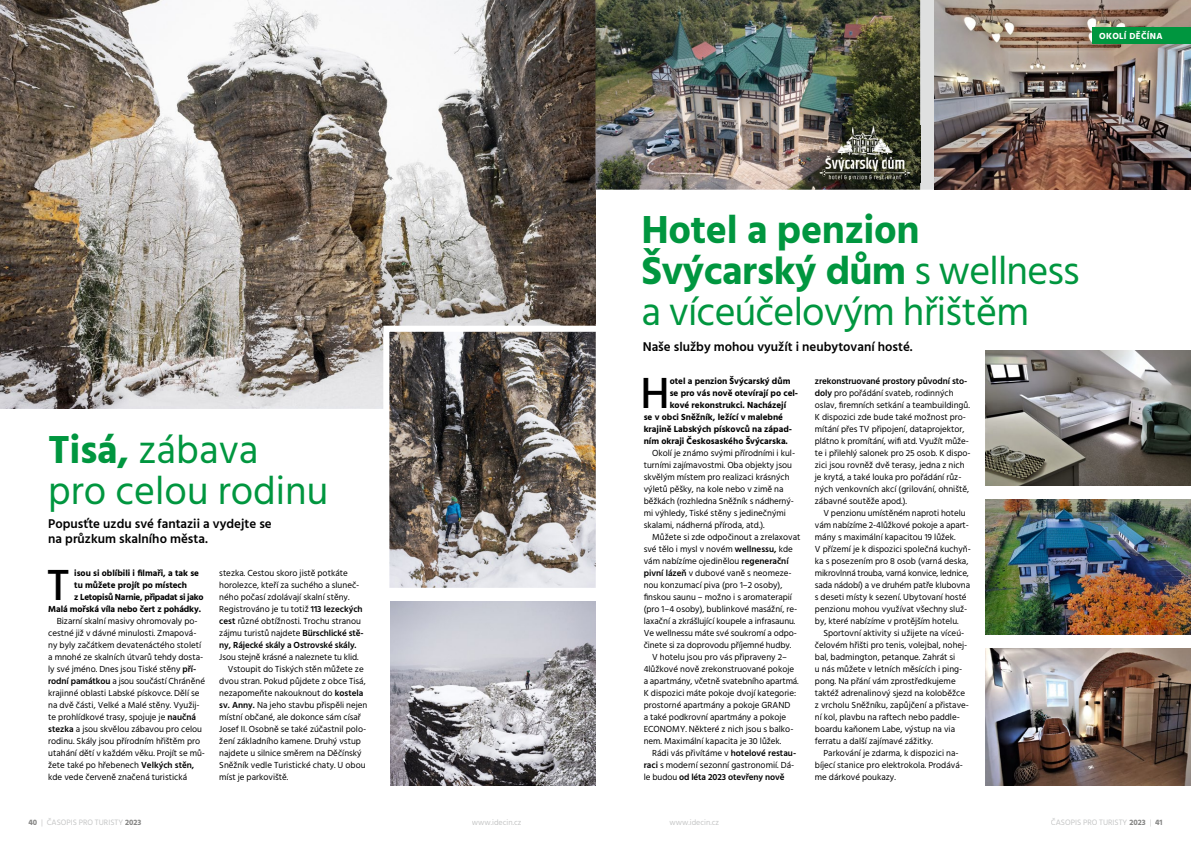
<style>
.page{position:relative;width:1191px;height:842px;background:#fff}
.page>*{position:absolute;margin:0;border:0;box-sizing:border-box;transform-origin:0 0}
.t1{font:500 44.6px "Hind Siliguri";color:#000}
.t2{font:40px/41px "Hind Siliguri";letter-spacing:-.01em;color:#00963f}
.t3{font:600 13px/15.5px "Hind Siliguri";color:#000}
.t4{font:9px/12px "Hind Siliguri";color:#000}
.t5{font:700 9px "Hind Siliguri";color:#000}
.t6{font:700 9px "Hind Siliguri";letter-spacing:-.03em;color:#000}
.t7{font:600 9px "Hind Siliguri";letter-spacing:-.01em;color:#000}
.t8{font:700 9px "Hind Siliguri";letter-spacing:.03em;color:#fff}
.t9{font:8px "Hind Siliguri";color:#c5c6c6}
.s1{font-weight:700}
.s2{font-weight:600}
.s3{font-weight:400}
.s4{font-weight:700;color:#878786}
</style>
<div class="page">
<div style="left:920px;top:0;width:14px;height:190px;background:#dfe0e0"></div>
<img style="left:934px;top:0;width:257px;height:190px">
<img style="left:0;top:0;width:595px;height:409px">
<img style="left:986px;top:351px;width:205px;height:134px">
<div style="left:1092px;top:27px;width:99px;height:17px;background:#00963f"></div>
<img style="left:595px;top:0;width:325px;height:190px">
<img style="left:986px;top:648px;width:205px;height:137px">
<img style="left:986px;top:499px;width:205px;height:135px">
<img style="left:819px;top:126px;width:103px;height:56px">
<img style="left:390px;top:602px;width:205px;height:183px">
<img style="left:383px;top:326px;width:213px;height:262px">
<h2 class="t2" style="left:48px;top:432px;width:282px"><span class="s1">Tisá,</span> zábava<br>pro celou rodinu</h2>
<h3 class="t3" style="left:48px;top:516px;width:225px">Popusťte uzdu své fantazii a vydejte se na průzkum skalního města.</h3>
<h1 class="t1" style="left:47px;top:553px;width:24px">T</h1>
<p class="t5" style="left:74px;top:566px;width:126px">isou si oblíbili i filmaři, a tak se</p>
<p class="t4" style="left:219px;top:568px;width:146px">stezka. Cestou skoro jistě potkáte horolezce, kteří za suchého a sluneč&shy;ného počasí zdolávají skalní stěny.<br>Registrováno je tu totiž <span class="s2">113 lezeckých cest</span> různé obtížnosti. Trochu stranou zájmu turistů najdete <span class="s2">Bürschlické stě&shy;ny, Rájecké skály a Ostrovské skály.</span></p>
<p class="t4" style="left:219px;top:652px;width:141px">Jsou stejně krásné a naleznete tu klid.</p>
<p class="t4" style="left:228px;top:664px;width:137px">Vstoupit do Tiských stěn můžete ze</p>
<p class="t4" style="left:219px;top:676px;width:148px">dvou stran. Pokud půjdete z obce Tisá,</p>
<p class="t4" style="left:219px;top:688px;width:146px">nezapomeňte nakouknout do <span class="s2">kostela</span></p>
<p class="t4" style="left:219px;top:700px;width:150px"><span class="s2">sv. Anny.</span> Na jeho stavbu přispěli nejen</p>
<p class="t4" style="left:219px;top:712px;width:143px">místní občané, ale dokonce sám císař</p>
<p class="t4" style="left:219px;top:724px;width:148px">Josef II. Osobně se také zúčastnil polo-</p>
<p class="t4" style="left:219px;top:736px;width:143px">žení základního kamene. Druhý vstup</p>
<p class="t4" style="left:219px;top:747px;width:144px">najdete u silnice směrem na Děčínský</p>
<p class="t4" style="left:219px;top:759px;width:148px">Sněžník vedle Turistické chaty. U obou</p>
<p class="t4" style="left:219px;top:771px;width:71px">míst je parkoviště.</p>
<p class="t5" style="left:74px;top:578px;width:114px">tu můžete projít po místech</p>
<p class="t6" style="left:74px;top:590px;width:131px">z Letopisů Narnie, připadat si jako</p>
<p class="t5" style="left:48px;top:602px;width:154px">Malá mořská víla nebo čert z pohádky.</p>
<p class="t4" style="left:48px;top:616px;width:158px;text-indent:9px">Bizarní skalní masivy ohromovaly po&shy;cestné již v dávné minulosti. Zmapová&shy;ny byly začátkem devatenáctého století a mnohé ze skalních útvarů tehdy dosta&shy;ly své jméno. Dnes jsou Tiské stěny <span class="s2">pří&shy;rodní památkou</span> a jsou součástí Chráněné krajinné oblasti Labské pískovce. Dělí se na dvě části, Velké a Malé stěny. Využij&shy;te prohlídkové trasy, spojuje je <span class="s2">naučná stezka</span> a jsou skvělou zábavou pro celou rodinu. Skály jsou přírodním hřištěm pro utahání dětí v každém věku. Projít se mů&shy;žete také po hřebenech <span class="s2">Velkých stěn, </span>kde vede červeně značená turistická</p>
<p class="t8" style="left:1099px;top:29px;width:65px">OKOLÍ DĚČÍNA</p>
<h2 class="t2" style="left:641px;top:212px;width:439px"><span class="s1">Hotel a penzion<br>Švýcarský dům</span> s wellness a víceúčelovým hřištěm</h2>
<h3 class="t3" style="left:643px;top:339px;width:271px">Naše služby mohou využít i neubytovaní hosté.</h3>
<p class="t4" style="left:815px;top:376px;width:157px"><span class="s2">zrekonstruované prostory původní sto&shy;doly</span> pro pořádání svateb, rodinných oslav, firemních setkání a teambuildingů.<br>K dispozici zde bude také možnost pro&shy;mítání přes TV připojení, dataprojektor, plátno k promítání, wifi atd. Využít může&shy;te i přilehlý salonek pro 25 osob. K dispo&shy;zici jsou rovněž dvě terasy, jedna z nich je krytá, a také louka pro pořádání růz&shy;ných venkovních akcí (grilování, ohniště, zábavné soutěže apod.).</p>
<p class="t4" style="left:815px;top:508px;width:157px;text-indent:9px">V penzionu umístěném naproti hotelu vám nabízíme 2-4lůžkové pokoje a apart&shy;mány s maximální kapacitou 19 lůžek.<br>V přízemí je k dispozici společná kuchyň&shy;ka s posezením pro 8 osob (varná deska, mikrovlnná trouba, varná konvice, lednice, sada nádobí) a ve druhém patře klubovna s deseti místy k sezení. Ubytovaní hosté penzionu mohou využívat všechny služ&shy;by, které nabízíme v protějším hotelu.</p>
<p class="t4" style="left:815px;top:628px;width:156px;text-indent:9px">Sportovní aktivity si užijete na víceú&shy;čelovém hřišti pro tenis, volejbal, nohej&shy;bal, badmington, petanque. Zahrát si<br>u nás můžete v letních měsících i ping&shy;pong. Na přání vám zprostředkujeme taktéž adrenalinový sjezd na koloběžce z vrcholu Sněžníku, zapůjčení a přistave&shy;ní kol, plavbu na raftech nebo paddle&shy;boardu kaňonem Labe, výstup na via ferratu a další zajímavé zážitky.</p>
<p class="t4" style="left:815px;top:748px;width:149px;text-indent:9px">Parkování je zdarma, k dispozici na&shy;bíjecí stanice pro elektrokola. Prodává&shy;me dárkové poukazy.</p>
<h1 class="t1" style="left:640px;top:361px;width:31px">H</h1>
<p class="t5" style="left:669px;top:374px;width:122px">otel a penzion Švýcarský dům</p>
<p class="t5" style="left:669px;top:386px;width:130px">se pro vás nově otevírají po cel-</p>
<p class="t5" style="left:669px;top:398px;width:118px">kové rekonstrukci. Nacházejí</p>
<p class="t5" style="left:643px;top:410px;width:141px">se v obci Sněžník, ležící v malebné</p>
<p class="t5" style="left:643px;top:422px;width:150px">krajině Labských pískovců na západ-</p>
<p class="t5" style="left:643px;top:434px;width:146px">ním okraji Českosaského Švýcarska.</p>
<p class="t4" style="left:643px;top:448px;width:153px;text-indent:9px">Okolí je známo svými přírodními i kul&shy;turními zajímavostmi. Oba objekty jsou skvělým místem pro realizaci krásných výletů pěšky, na kole nebo v zimě na běžkách (rozhledna Sněžník s nádherný&shy;mi výhledy, Tiské stěny s jedinečnými skalami, nádherná příroda, atd.).</p>
<p class="t4" style="left:652px;top:532px;width:150px">Můžete si zde odpočinout a zrelaxovat</p>
<p class="t4" style="left:643px;top:544px;width:151px">své tělo i mysl v novém <span class="s2">wellnessu,</span> kde</p>
<p class="t4" style="left:643px;top:556px;width:146px">vám nabízíme ojedinělou <span class="s2">regenerační</span></p>
<p class="t4" style="left:643px;top:568px;width:149px"><span class="s2">pivní lázeň</span> v dubové vaně s neomeze-</p>
<p class="t4" style="left:643px;top:580px;width:140px">nou konzumací piva (pro 1–2 osoby),</p>
<p class="t4" style="left:643px;top:592px;width:150px">finskou saunu – možno i s aromaterapií</p>
<p class="t4" style="left:643px;top:604px;width:155px">(pro 1–4 osoby), bublinkové masážní, re-</p>
<p class="t4" style="left:643px;top:616px;width:153px">laxační a zkrášlující koupele a infrasaunu.</p>
<p class="t4" style="left:643px;top:628px;width:155px">Ve wellnessu máte své soukromí a odpo-</p>
<p class="t4" style="left:643px;top:640px;width:149px">činete si za doprovodu příjemné hudby.</p>
<p class="t4" style="left:652px;top:652px;width:136px">V hotelu jsou pro vás připraveny 2–</p>
<p class="t4" style="left:643px;top:664px;width:152px">4lůžkové nově zrekonstruované pokoje</p>
<p class="t4" style="left:643px;top:676px;width:157px">a apartmány, včetně svatebního apartmá.</p>
<p class="t4" style="left:643px;top:688px;width:154px">K dispozici máte pokoje dvojí kategorie:</p>
<p class="t4" style="left:643px;top:700px;width:148px">prostorné apartmány a pokoje GRAND</p>
<p class="t4" style="left:643px;top:712px;width:144px">a také podkrovní apartmány a pokoje</p>
<p class="t4" style="left:643px;top:724px;width:151px">ECONOMY. Některé z nich jsou s balko-</p>
<p class="t4" style="left:643px;top:736px;width:139px">nem. Maximální kapacita je 30 lůžek.</p>
<p class="t4" style="left:652px;top:748px;width:145px">Rádi vás přivítáme v <span class="s2">hotelové restau-</span></p>
<p class="t4" style="left:643px;top:760px;width:152px"><span class="s2">raci</span> s moderní sezonní gastronomií. Dá-</p>
<p class="t7" style="left:643px;top:770px;width:142px"><span class="s3">le budou</span> od léta 2023 otevřeny nově</p>
<p class="t9" style="left:28px;top:816px;width:115px"><span class="s4">40</span> | ČASOPIS PRO TURISTY <span class="s4">2023</span></p>
<p class="t9" style="left:472px;top:816px;width:51px">www.idecin.cz</p>
<p class="t9" style="left:669px;top:816px;width:51px">www.idecin.cz</p>
<p class="t9" style="left:1051px;top:816px;width:113px">ČASOPIS PRO TURISTY <span class="s4">2023</span> | <span class="s4">41</span></p>
</div>
